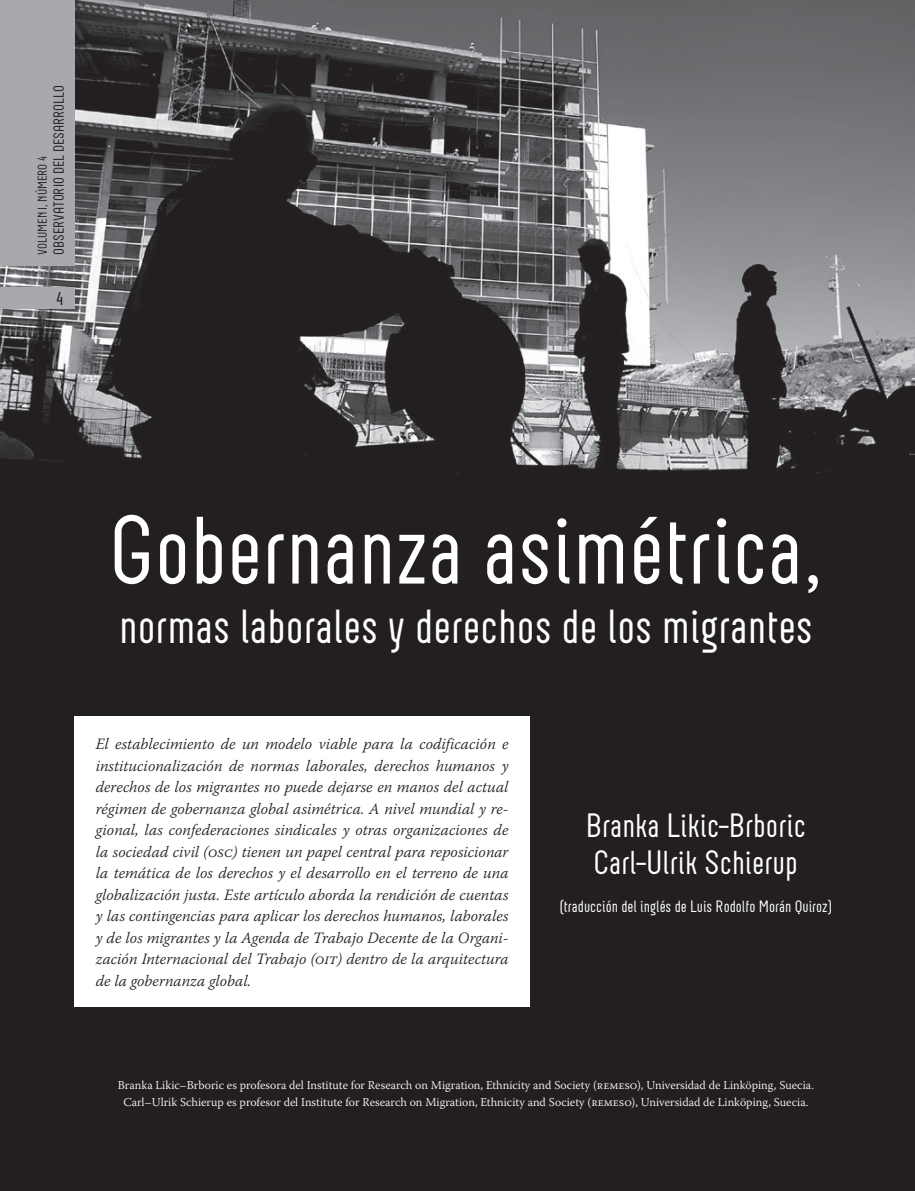
<style>
.page{position:relative;width:915px;height:1191px;background:#fff}
.page>*{position:absolute;margin:0;border:0;box-sizing:border-box;transform-origin:0 0}
.t1{font:97.5px "Neubau";color:#fff}
.t2{font:48.75px "Neubau";color:#fff}
.t3{font:33.75px/37.5px "Neubau";color:#fff}
.t4{font:18.75px "Neubau";color:#231f20}
.t5{font:16.5px "Neubau";color:#fff}
.t6{font:italic 300 15.75px/21.5px "Warnock Pro";color:#231f20;text-align:justify}
.t7{font:14.7px "Neubau";color:#231f20}
.t8{font:12.75px "Neubau";color:#231f20}
.t9{font:300 12px/16.5px "Warnock Pro";color:#fff;text-align:center}
</style>
<div class="page">
<img style="left:0;top:0;width:914px;height:1191px">
<div style="left:74px;top:716px;width:455px;height:290px;background:#fff"></div>
<div style="left:0;top:0;width:74px;height:266px;background:#a8a9ad"></div>
<div style="left:0;top:287px;width:74px;height:21px;background:#a8a9ad"></div>
<p class="t7" style="left:50px;top:255px;width:172px;rotate:-90deg">OBSERVATORIO DEL DESARROLLO</p>
<p class="t4" style="left:56px;top:288px;width:9px">4</p>
<p class="t8" style="left:35px;top:255px;width:101px;rotate:-90deg">VOLUMEN I, NÚMERO 4</p>
<h1 class="t1" style="left:109px;top:495px;width:715px">Gobernanza asimétrica,</h1>
<h2 class="t2" style="left:119px;top:598px;width:695px">normas laborales y derechos de los migrantes</h2>
<p class="t6" style="left:96px;top:733px;width:414px">El establecimiento de un modelo viable para la codificación e institucionalización de normas laborales, derechos humanos y derechos de los migrantes no puede dejarse en manos del actual régimen de gobernanza global asimétrica. A nivel mundial y re&shy;gional, las confederaciones sindicales y otras organizaciones de la sociedad civil (osc) tienen un papel central para reposicionar la temática de los derechos y el desarrollo en el terreno de una globalización justa. Este artículo aborda la rendición de cuentas y las contingencias para aplicar los derechos humanos, laborales y de los migrantes y la Agenda de Trabajo Decente de la Organi&shy;zación Internacional del Trabajo (oit) dentro de la arquitectura de la gobernanza global.</p>
<h3 class="t3" style="left:585px;top:806px;width:222px">Branka Likic–Brboric<br>Carl–Ulrik Schierup</h3>
<p class="t5" style="left:559px;top:897px;width:274px">(traducción del inglés de Luis Rodolfo Morán Quiroz)</p>
<p class="t9" style="left:118px;top:1077px;width:697px">Branka Likic–Brboric es profesora del Institute for Research on Migration, Ethnicity and Society (remeso), Universidad de Linköping, Suecia.<br>Carl–Ulrik Schierup es profesor del Institute for Research on Migration, Ethnicity and Society (remeso), Universidad de Linköping, Suecia.</p>
</div>
